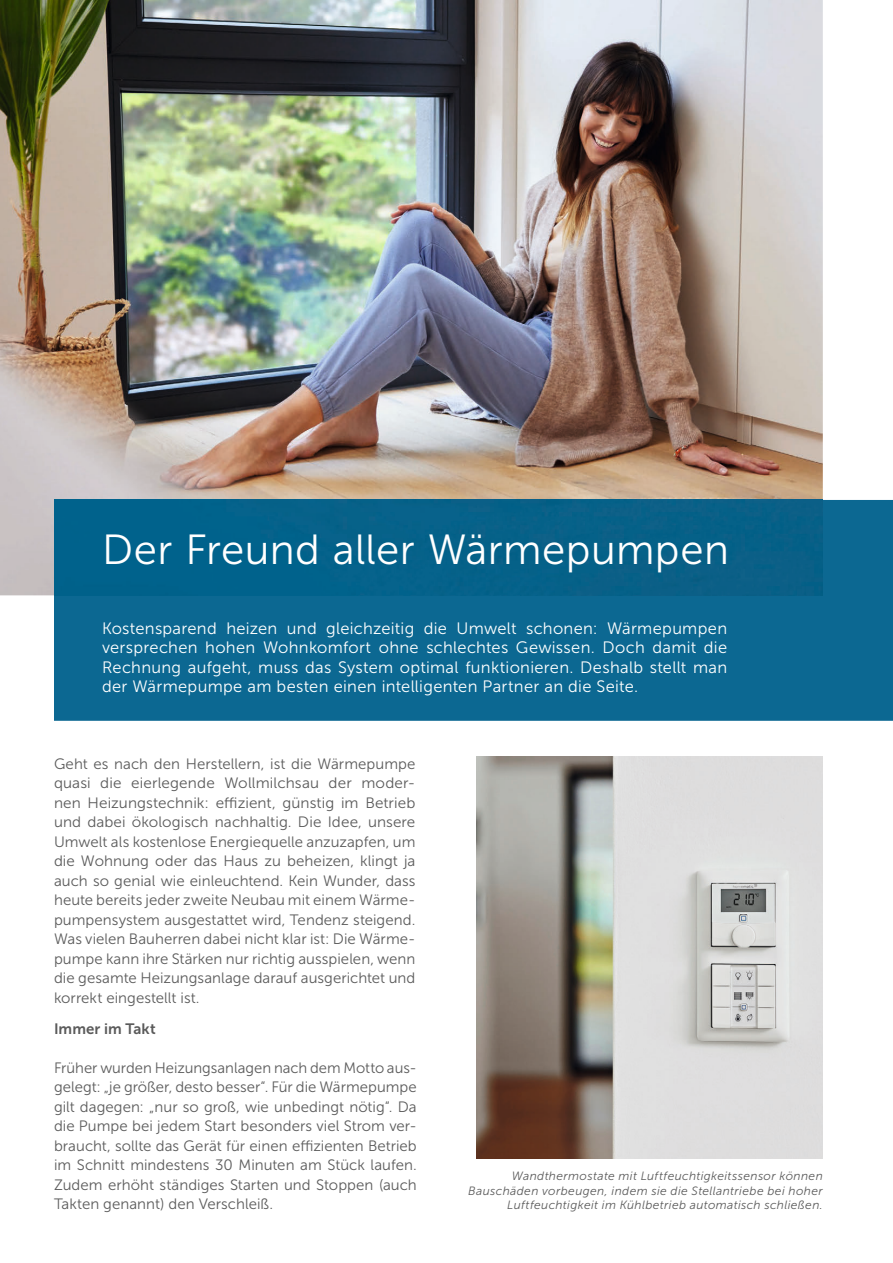
<style>
.page{position:relative;width:893px;height:1263px;background:#fff}
.page>*{position:absolute;margin:0;border:0;box-sizing:border-box;transform-origin:0 0}
.t1{font:42px "Museo Sans 300";letter-spacing:.01em;color:#fff}
.t2{font:16.5px/19.5px "Museo Sans 300";letter-spacing:.02em;color:#fff;text-align:justify}
.t3{font:15px/19.5px "Museo Sans 300";letter-spacing:.005em;color:#5b5b5b;text-align:justify}
.t4{font:15px "Museo Sans 700";letter-spacing:.005em;color:#5b5b5b}
.t5{font:italic 12px/14.4px "Museo Sans 300";letter-spacing:.03em;color:#5b5b5b;text-align:right}
</style>
<div class="page">
<img style="left:0;top:0;width:823px;height:595px">
<div style="left:54px;top:500px;width:839px;height:221px;background:#0c6892"></div>
<div style="left:54px;top:500px;width:769px;height:95px;background:#056189"></div>
<img style="left:476px;top:756px;width:347px;height:402px">
<h1 class="t1" style="left:102px;top:527px;width:628px">Der Freund aller Wärmepumpen</h1>
<p class="t2" style="left:102px;top:618px;width:627px">Kostensparend heizen und gleichzeitig die Umwelt schonen: Wärmepumpen versprechen hohen Wohnkomfort ohne schlechtes Gewissen. Doch damit die Rechnung aufgeht, muss das System optimal funktionieren. Deshalb stellt man der Wärmepumpe am besten einen intelligenten Partner an die Seite.</p>
<p class="t3" style="left:54px;top:754px;width:363px">Geht es nach den Herstellern, ist die Wärmepumpe quasi die eierlegende Wollmilchsau der moder&shy;nen Heizungstechnik: e-zient, günstig im Betrieb und dabei ökologisch nachhaltig. Die Idee, unsere Umwelt als kostenlose Energiequelle anzuzapfen, um die Wohnung oder das Haus zu beheizen, klingt ja auch so genial wie einleuchtend. Kein Wunder, dass heute bereits jeder zweite Neubau mit einem Wärme&shy;pumpensystem ausgestattet wird, Tendenz steigend.<br>Was vielen Bauherren dabei nicht klar ist: Die Wärme&shy;pumpe kann ihre Stärken nur richtig ausspielen, wenn die gesamte Heizungsanlage darauf ausgerichtet und korrekt eingestellt ist.</p>
<p class="t4" style="left:54px;top:1020px;width:103px">Immer im Takt</p>
<p class="t3" style="left:54px;top:1058px;width:364px">Früher wurden Heizungsanlagen nach dem Motto aus&shy;gelegt: „je größer, desto besser“. Für die Wärmepumpe gilt dagegen: „nur so groß, wie unbedingt nötig“. Da die Pumpe bei jedem Start besonders viel Strom ver&shy;braucht, sollte das Gerät für einen e-zienten Betrieb im Schnitt mindestens 30 Minuten am Stück laufen.<br>Zudem erhöht ständiges Starten und Stoppen (auch Takten genannt) den Verschleiß.</p>
<p class="t5" style="left:468px;top:1169px;width:356px">Wandthermostate mit Luftfeuchtigkeitssensor können<br>Bauschäden vorbeugen, indem sie die Stellantriebe bei hoher<br>Luftfeuchtigkeit im Kühlbetrieb automatisch schließen.</p>
</div>
